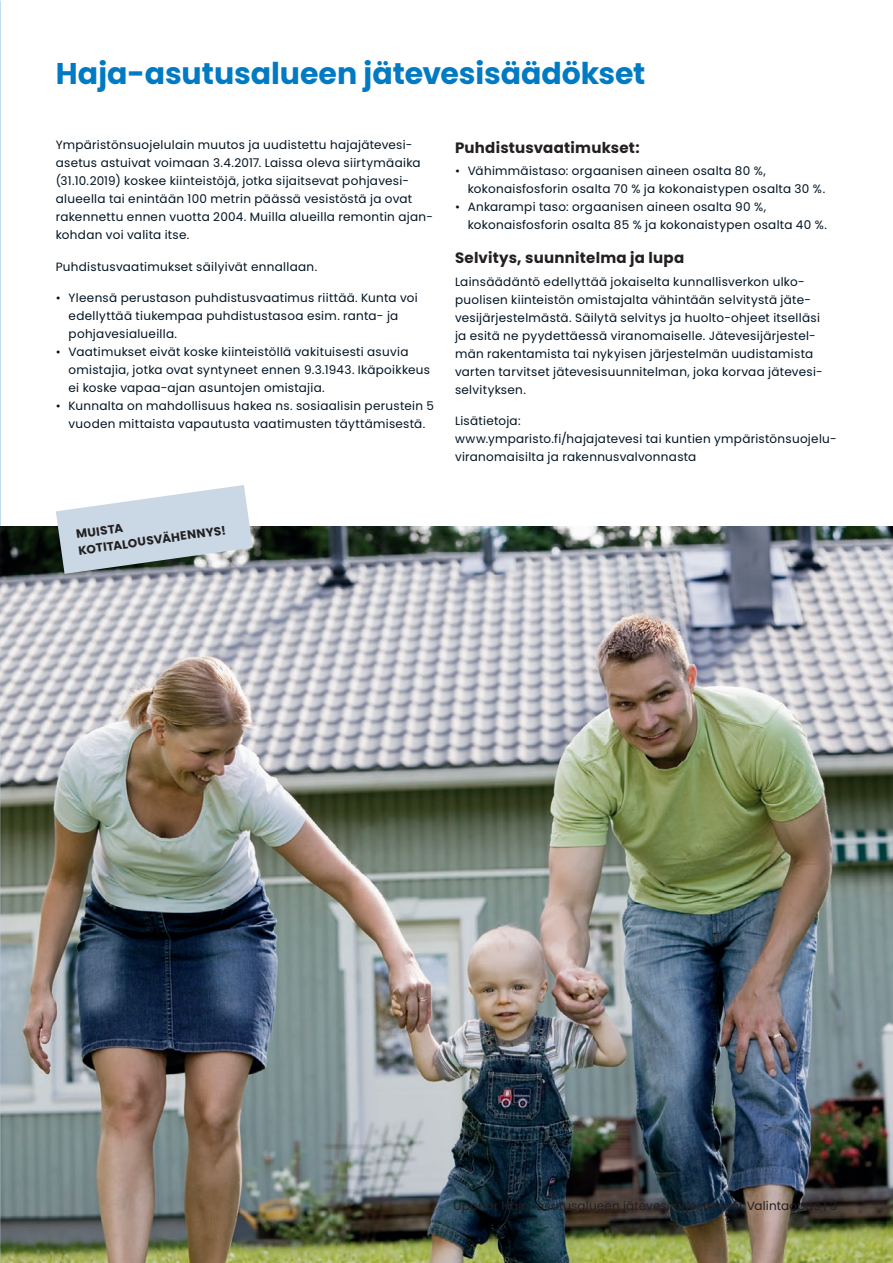
<style>
.page{position:relative;width:893px;height:1263px;background:#fff}
.page>*{position:absolute;margin:0;border:0;box-sizing:border-box;transform-origin:0 0}
.Subhead_-_20pt{font:700 30px "Poppins";letter-spacing:-.005em;color:#007ac2}
.Väliotsikot_2021{font:700 15px "Poppins";letter-spacing:.015em;color:#231f20}
.Body_Copy_8_pt{font:12px/18px "Poppins";letter-spacing:.025em;color:#001322}
.t1{font:12px "Poppins";letter-spacing:.015em;color:#231f20}
.Box_notes_2021{font:700 12px/16.5px "Poppins";color:#231f20}
</style>
<div class="page">
<img style="left:0;top:527px;width:893px;height:736px">
<svg style="left:56px;top:485px;width:197px;height:89px"></svg>
<p class="Subhead_-_20pt" style="left:56px;top:56px;width:591px">Haja-asutusalueen jätevesisäädökset</p>
<p class="Body_Copy_8_pt" style="left:56px;top:136px;width:379px">Ympäristönsuojelulain muutos ja uudistettu hajajätevesi&shy;asetus astuivat voimaan 3.4.2017. Laissa oleva siirtymäaika (31.10.2019) koskee kiinteistöjä, jotka sijaitsevat pohjavesi&shy;alueella tai enintään 100 metrin päässä vesistöstä ja ovat rakennettu ennen vuotta 2004. Muilla alueilla remontin ajan&shy;kohdan voi valita itse.</p>
<p class="Body_Copy_8_pt" style="left:56px;top:258px;width:263px">Puhdistusvaatimukset säilyivät ennallaan.</p>
<p class="Body_Copy_8_pt" style="left:69px;top:289px;width:351px;text-indent:-13px">• Yleensä perustason puhdistusvaatimus riittää. Kunta voi edellyttää tiukempaa puhdistustasoa esim. ranta- ja pohjavesialueilla.</p>
<p class="Body_Copy_8_pt" style="left:69px;top:343px;width:363px;text-indent:-13px">• Vaatimukset eivät koske kiinteistöllä vakituisesti asuvia omistajia, jotka ovat syntyneet ennen 9.3.1943. Ikäpoikkeus ei koske vapaa-ajan asuntojen omistajia.</p>
<p class="Body_Copy_8_pt" style="left:56px;top:397px;width:380px;text-align:center">• Kunnalta on mahdollisuus hakea ns. sosiaalisin perustein 5 vuoden mittaista vapautusta vaatimusten täyttämisestä.</p>
<p class="Väliotsikot_2021" style="left:455px;top:139px;width:186px">Puhdistusvaatimukset:</p>
<p class="Body_Copy_8_pt" style="left:468px;top:162px;width:359px;text-indent:-13px">• Vähimmäistaso: orgaanisen aineen osalta 80 %, kokonaisfosforin osalta 70 % ja kokonaistypen osalta 30 %.</p>
<p class="Body_Copy_8_pt" style="left:468px;top:198px;width:361px;text-indent:-13px">• Ankarampi taso: orgaanisen aineen osalta 90 %, kokonaisfosforin osalta 85 % ja kokonaistypen osalta 40 %.</p>
<p class="Väliotsikot_2021" style="left:455px;top:249px;width:231px">Selvitys, suunnitelma ja lupa</p>
<p class="Body_Copy_8_pt" style="left:455px;top:272px;width:367px">Lainsäädäntö edellyttää jokaiselta kunnallisverkon ulko&shy;puolisen kiinteistön omistajalta vähintään selvitystä jäte&shy;vesijärjestelmästä. Säilytä selvitys ja huolto-ohjeet itselläsi ja esitä ne pyydettäessä viranomaiselle. Jätevesijärjestel&shy;män rakentamista tai nykyisen järjestelmän uudistamista varten tarvitset jätevesisuunnitelman, joka korvaa jätevesi&shy;selvityksen.</p>
<p class="Body_Copy_8_pt" style="left:455px;top:412px;width:381px">Lisätietoja:<br>www.ymparisto.fi/hajajatevesi tai kuntien ympäristönsuojelu&shy;viranomaisilta ja rakennusvalvonnasta</p>
<p class="Box_notes_2021" style="left:75px;top:526px;width:150px;rotate:-8deg">MUISTA<br>KOTITALOUSVÄHENNYS!</p>
<p class="t1" style="left:454px;top:1199px;width:385px">Uponor Haja-asutusalueen jätevesijärjestelmät Valintaopas | 3</p>
</div>
